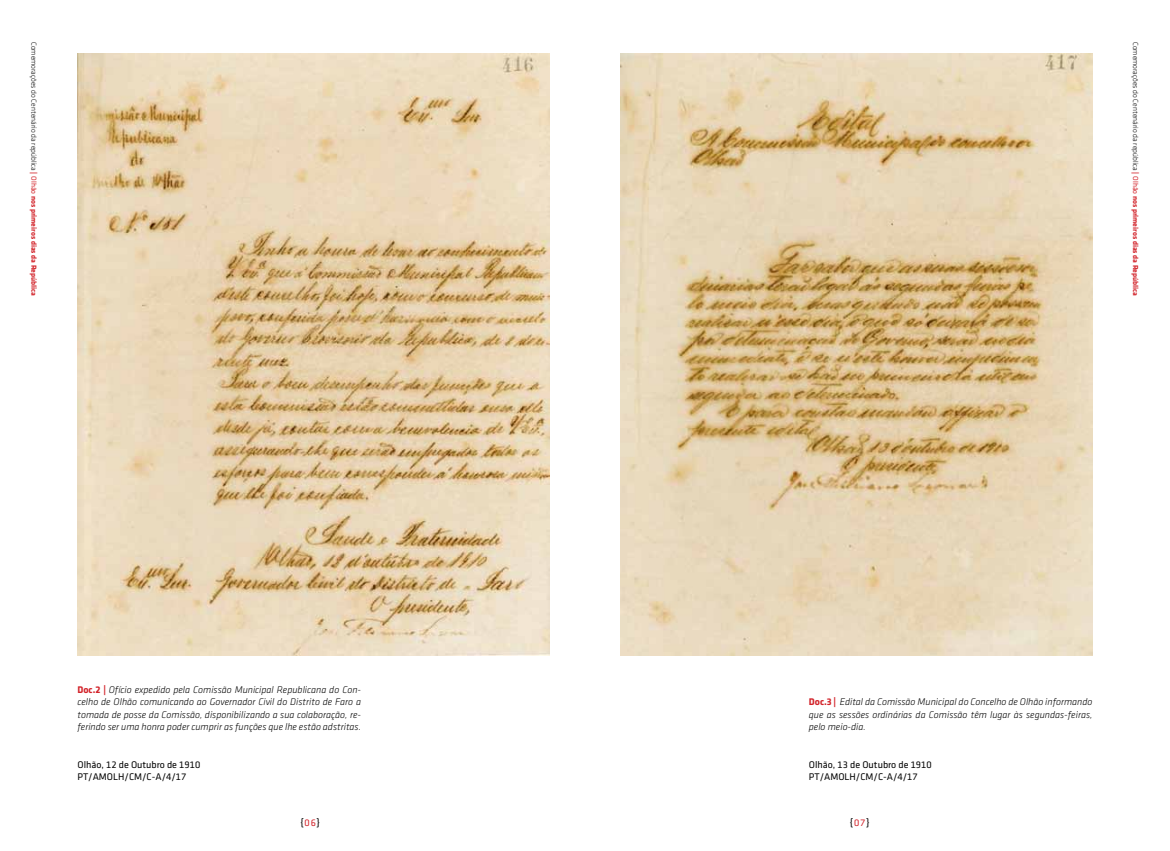
<style>
.page{position:relative;width:1170px;height:851px;background:#fff}
.page>*{position:absolute;margin:0;border:0;box-sizing:border-box;transform-origin:0 0}
.t1{font:italic 300 10px/12.5px "Klavika";color:#000;text-align:justify}
.t2{font:10px/12.5px "Klavika Regular TF";color:#000}
.t3{font:300 7.5px "Klavika";color:#000}
.s1{font-weight:700;color:#d2232a}
.s2{font-family:"Klavika Regular TF";font-weight:400;color:#d2232a}
.s3{font-weight:700;font-style:normal;color:#d2232a}
.s4{color:#d2232a}
</style>
<div class="page">
<img style="left:78px;top:53px;width:471px;height:603px">
<img style="left:620px;top:53px;width:472px;height:603px">
<p class="t3" style="left:38px;top:42px;width:256px;rotate:90deg">Comemorações do Centenário da república <span class="s1">|</span> <span class="s2">Olhão</span> <span class="s1">nos primeiros dias da República</span></p>
<p class="t3" style="left:1139px;top:42px;width:256px;rotate:90deg">Comemorações do Centenário da república <span class="s1">|</span> <span class="s2">Olhão</span> <span class="s1">nos primeiros dias da República</span></p>
<p class="t1" style="left:77px;top:683px;width:285px"><span class="s3">Doc.2 |</span> Ofício expedido pela Comissão Municipal Republicana do Con&shy;celho de Olhão comunicando ao Governador Civil do Distrito de Faro a tomada de posse da Comissão, disponibilizando a sua colaboração, re&shy;ferindo ser uma honra poder cumprir as funções que lhe estão adstritas.</p>
<p class="t2" style="left:77px;top:758px;width:124px">Olhão, 12 de Outubro de 1910<br>PT/AMOLH/CM/C-A/4/17</p>
<p class="t2" style="left:300px;top:816px;width:21px">{<span class="s4">06</span>}</p>
<p class="t1" style="left:808px;top:695px;width:285px"><span class="s3">Doc.3 |</span> Edital da Comissão Municipal do Concelho de Olhão informando que as sessões ordinárias da Comissão têm lugar às segundas-feiras, pelo meio-dia.</p>
<p class="t2" style="left:808px;top:758px;width:124px">Olhão, 13 de Outubro de 1910<br>PT/AMOLH/CM/C-A/4/17</p>
<p class="t2" style="left:849px;top:816px;width:21px">{<span class="s4">07</span>}</p>
</div>
